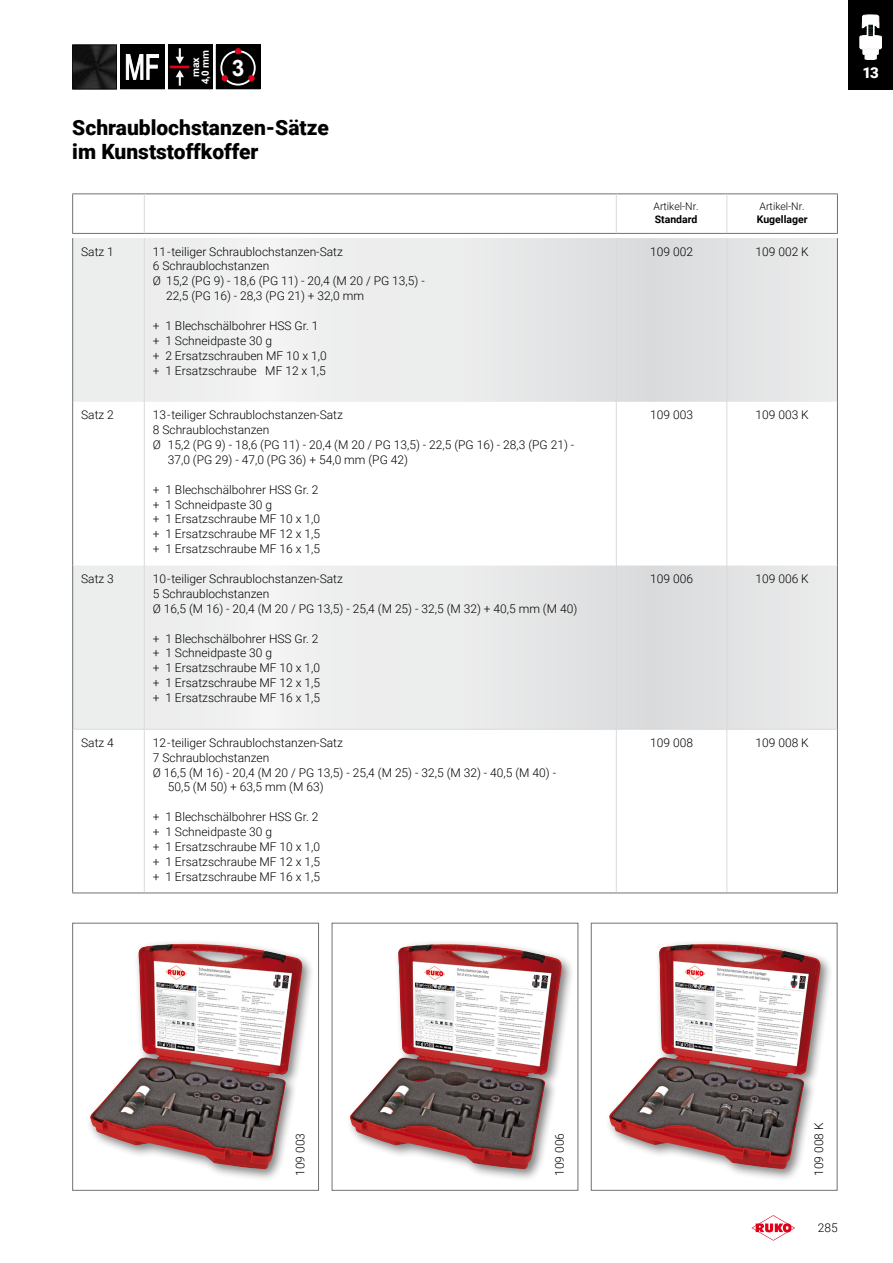
<style>
.page{position:relative;width:893px;height:1263px;background:#fff}
.page>*{position:absolute;margin:0;border:0;box-sizing:border-box;transform-origin:0 0}
.t1{font:700 22.65px "Arial";color:#fff}
.t2{font:900 21px/24px "Roboto";color:#000}
.t3{font:900 15px "Roboto";color:#fff}
.t4{font:300 12px/14.9px "Roboto";color:#000}
.t5{font:300 10.5px "Roboto";color:#000}
.t6{font:700 10.5px "Roboto";color:#000}
.t7{font:700 10.05px "Arial";color:#fff}
</style>
<div class="page">
<div style="left:848px;top:0;width:45px;height:89px;background:#000"></div>
<svg style="left:860px;top:15px;width:22px;height:45px"></svg>
<svg style="left:751px;top:1215px;width:44px;height:26px"></svg>
<div style="left:72px;top:923px;width:247px;height:268px;border:1px solid #707172"></div>
<div style="left:332px;top:923px;width:246px;height:268px;border:1px solid #707172"></div>
<div style="left:346px;top:939px;width:229px;height:243px;background:#000;opacity:.5"></div>
<img style="left:398px;top:944px;width:42px;height:115px">
<img style="left:89px;top:942px;width:219px;height:234px">
<img style="left:609px;top:942px;width:217px;height:234px">
<div style="left:591px;top:923px;width:246px;height:268px;border:1px solid #707172"></div>
<svg style="left:72px;top:45px;width:188px;height:44px;background:#292525"></svg>
<svg style="left:73px;top:238px;width:764px;height:491px"></svg>
<hr style="left:72px;top:193px;width:72px;height:1px;background:#707172">
<hr style="left:72px;top:194px;width:1px;height:39px;background:#707172">
<hr style="left:144px;top:193px;width:472px;height:1px;background:#707172">
<hr style="left:616px;top:193px;width:111px;height:1px;background:#707172">
<hr style="left:727px;top:193px;width:111px;height:1px;background:#707172">
<hr style="left:837px;top:194px;width:1px;height:39px;background:#707172">
<hr style="left:72px;top:233px;width:72px;height:1px;background:#707172">
<hr style="left:144px;top:233px;width:472px;height:1px;background:#707172">
<hr style="left:616px;top:233px;width:111px;height:1px;background:#707172">
<hr style="left:727px;top:233px;width:111px;height:1px;background:#707172">
<hr style="left:144px;top:194px;width:1px;height:39px;background:#d9dadb">
<hr style="left:616px;top:194px;width:1px;height:39px;background:#d9dadb">
<hr style="left:726px;top:194px;width:1px;height:39px;background:#d9dadb">
<hr style="left:72px;top:238px;width:1px;height:164px;background:#707172">
<hr style="left:837px;top:238px;width:1px;height:164px;background:#707172">
<hr style="left:72px;top:402px;width:1px;height:163px;background:#707172">
<hr style="left:837px;top:402px;width:1px;height:163px;background:#707172">
<hr style="left:72px;top:565px;width:1px;height:164px;background:#707172">
<hr style="left:837px;top:565px;width:1px;height:164px;background:#707172">
<hr style="left:72px;top:729px;width:1px;height:163px;background:#707172">
<hr style="left:837px;top:729px;width:1px;height:163px;background:#707172">
<hr style="left:144px;top:238px;width:1px;height:164px;background:#d9dadb">
<hr style="left:616px;top:238px;width:1px;height:164px;background:#d9dadb">
<hr style="left:726px;top:238px;width:1px;height:164px;background:#d9dadb">
<hr style="left:144px;top:402px;width:1px;height:163px;background:#d9dadb">
<hr style="left:616px;top:402px;width:1px;height:163px;background:#d9dadb">
<hr style="left:726px;top:402px;width:1px;height:163px;background:#d9dadb">
<hr style="left:144px;top:565px;width:1px;height:164px;background:#d9dadb">
<hr style="left:616px;top:565px;width:1px;height:164px;background:#d9dadb">
<hr style="left:726px;top:565px;width:1px;height:164px;background:#d9dadb">
<hr style="left:144px;top:730px;width:1px;height:162px;background:#d9dadb">
<hr style="left:616px;top:730px;width:1px;height:162px;background:#d9dadb">
<hr style="left:726px;top:730px;width:1px;height:162px;background:#d9dadb">
<hr style="left:144px;top:892px;width:472px;height:1px;background:#707172">
<hr style="left:72px;top:892px;width:72px;height:1px;background:#707172">
<hr style="left:616px;top:892px;width:111px;height:1px;background:#707172">
<hr style="left:727px;top:892px;width:111px;height:1px;background:#707172">
<hr style="left:73px;top:729px;width:71px;height:1px;background:#d9dadb">
<hr style="left:144px;top:729px;width:472px;height:1px;background:#d9dadb">
<hr style="left:616px;top:729px;width:111px;height:1px;background:#d9dadb">
<hr style="left:727px;top:729px;width:110px;height:1px;background:#d9dadb">
<p class="t7" style="left:198px;top:84px;width:36px;rotate:-90deg">4,0 mm</p>
<p class="t7" style="left:188px;top:77px;width:22px;rotate:-90deg">max</p>
<h1 class="t1" style="left:232px;top:52px;width:14px">3</h1>
<h2 class="t2" style="left:72px;top:115px;width:258px">Schraublochstanzen-Sätze im Kunststoffkoffer</h2>
<p class="t4" style="left:81px;top:243px;width:34px">Satz 1</p>
<p class="t4" style="left:153px;top:243px;width:192px">11-teiliger Schraublochstanzen-Satz</p>
<p class="t4" style="left:153px;top:258px;width:118px">6 Schraublochstanzen</p>
<p class="t4" style="left:153px;top:273px;width:273px">Ø 15,2 (PG 9) - 18,6 (PG 11) - 20,4 (M 20 / PG 13,5) -</p>
<p class="t4" style="left:166px;top:288px;width:199px">22,5 (PG 16) - 28,3 (PG 21) + 32,0 mm</p>
<p class="t4" style="left:153px;top:318px;width:175px">+ 1 Blechschälbohrer HSS Gr. 1 + 1 Schneidpaste 30 g<br>+ 2 Ersatzschrauben MF 10 x 1,0 + 1 Ersatzschraube MF 12 x 1,5</p>
<p class="t4" style="left:81px;top:407px;width:34px">Satz 2</p>
<p class="t4" style="left:153px;top:407px;width:192px">13-teiliger Schraublochstanzen-Satz</p>
<p class="t4" style="left:153px;top:422px;width:118px">8 Schraublochstanzen</p>
<p class="t4" style="left:153px;top:437px;width:423px">Ø 15,2 (PG 9) - 18,6 (PG 11) - 20,4 (M 20 / PG 13,5) - 22,5 (PG 16) - 28,3 (PG 21) -</p>
<p class="t4" style="left:168px;top:452px;width:242px">37,0 (PG 29) - 47,0 (PG 36) + 54,0 mm (PG 42)</p>
<p class="t4" style="left:153px;top:482px;width:169px">+ 1 Blechschälbohrer HSS Gr. 2 + 1 Schneidpaste 30 g<br>+ 1 Ersatzschraube MF 10 x 1,0 + 1 Ersatzschraube MF 12 x 1,5 + 1 Ersatzschraube MF 16 x 1,5</p>
<p class="t4" style="left:81px;top:571px;width:34px">Satz 3</p>
<p class="t4" style="left:153px;top:571px;width:426px">10-teiliger Schraublochstanzen-Satz<br>5 Schraublochstanzen<br>Ø 16,5 (M 16) - 20,4 (M 20 / PG 13,5) - 25,4 (M 25) - 32,5 (M 32) + 40,5 mm (M 40)</p>
<p class="t4" style="left:153px;top:630px;width:169px">+ 1 Blechschälbohrer HSS Gr. 2 + 1 Schneidpaste 30 g<br>+ 1 Ersatzschraube MF 10 x 1,0 + 1 Ersatzschraube MF 12 x 1,5 + 1 Ersatzschraube MF 16 x 1,5</p>
<p class="t4" style="left:81px;top:735px;width:34px">Satz 4</p>
<p class="t4" style="left:153px;top:735px;width:192px">12-teiliger Schraublochstanzen-Satz</p>
<p class="t4" style="left:153px;top:749px;width:118px">7 Schraublochstanzen</p>
<p class="t4" style="left:153px;top:764px;width:405px">Ø 16,5 (M 16) - 20,4 (M 20 / PG 13,5) - 25,4 (M 25) - 32,5 (M 32) - 40,5 (M 40) -</p>
<p class="t4" style="left:168px;top:779px;width:157px">50,5 (M 50) + 63,5 mm (M 63)</p>
<p class="t4" style="left:153px;top:809px;width:169px">+ 1 Blechschälbohrer HSS Gr. 2 + 1 Schneidpaste 30 g<br>+ 1 Ersatzschraube MF 10 x 1,0 + 1 Ersatzschraube MF 12 x 1,5 + 1 Ersatzschraube MF 16 x 1,5</p>
<p class="t5" style="left:653px;top:199px;width:47px">Artikel-Nr.</p>
<p class="t6" style="left:655px;top:212px;width:44px">Standard</p>
<p class="t5" style="left:759px;top:199px;width:47px">Artikel-Nr.</p>
<p class="t6" style="left:757px;top:212px;width:52px">Kugellager</p>
<p class="t4" style="left:650px;top:243px;width:44px">109 002</p>
<p class="t4" style="left:755px;top:243px;width:55px">109 002 K</p>
<p class="t3" style="left:862px;top:62px;width:18px">13</p>
<p class="t4" style="left:650px;top:407px;width:44px">109 003</p>
<p class="t4" style="left:755px;top:407px;width:55px">109 003 K</p>
<p class="t4" style="left:650px;top:571px;width:44px">109 006</p>
<p class="t4" style="left:755px;top:571px;width:55px">109 006 K</p>
<p class="t4" style="left:650px;top:734px;width:44px">109 008</p>
<p class="t4" style="left:755px;top:734px;width:55px">109 008 K</p>
<p class="t4" style="left:292px;top:1176px;width:44px;rotate:-90deg">109 003</p>
<p class="t4" style="left:552px;top:1176px;width:44px;rotate:-90deg">109 006</p>
<p class="t4" style="left:811px;top:1176px;width:55px;rotate:-90deg">109 008 K</p>
<p class="t4" style="left:818px;top:1220px;width:21px">285</p>
</div>
